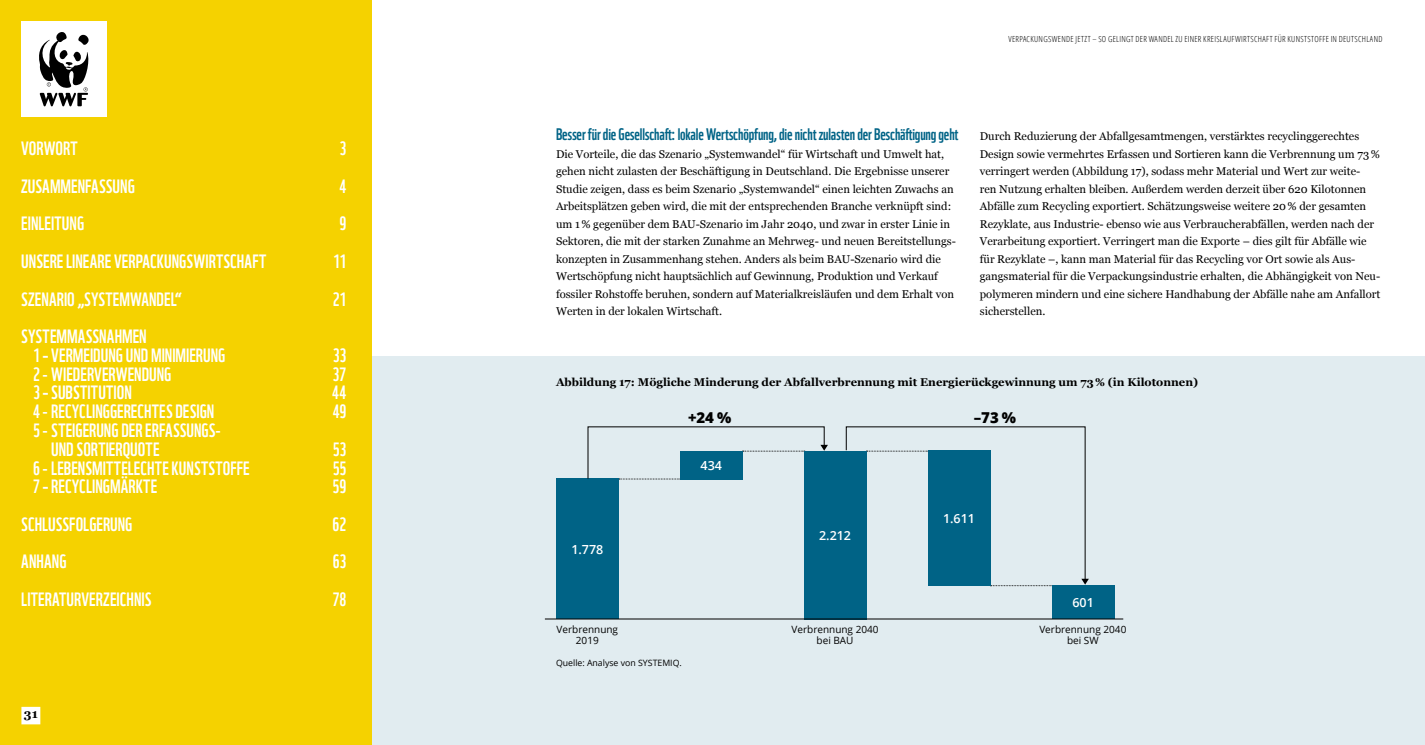
<style>
.page{position:relative;width:1425px;height:745px;background:#fff}
.page>*{position:absolute;margin:0;border:0;box-sizing:border-box;transform-origin:0 0}
.t1{font:18.75px/18.8px "WWF";letter-spacing:.005em;color:#fff}
.t2{font:16.25px "WWF";letter-spacing:-.01em;color:#006386}
.t3{font:800 15px "Open Sans";color:#000}
.t4{font:600 12.5px "Open Sans";color:#fff}
.t5{font:700 12.5px "Georgia";color:#000}
.t6{font:11.25px/17.5px "Georgia";color:#000}
.t7{font:700 11.25px "Georgia";color:#000}
.t8{font:10px/11.1px "Open Sans";color:#000;text-align:center}
.t9{font:8.75px "Open Sans";color:#000}
.t10{font:300 condensed 8.38px "Open Sans";letter-spacing:.035em;color:#000}
</style>
<div class="page">
<div style="left:0;top:0;width:372px;height:744px;background:#f5d200"></div>
<div style="left:372px;top:356px;width:1052px;height:388px;background:#e1ecf0"></div>
<div style="left:556px;top:478px;width:62px;height:140px;background:#006386"></div>
<div style="left:804px;top:450px;width:62px;height:169px;background:#006386"></div>
<div style="left:1052px;top:585px;width:62px;height:33px;background:#006386"></div>
<hr style="left:545px;top:618px;width:578px;height:1px;background:#000">
<div style="left:21px;top:21px;width:85px;height:96px;background:#fff"></div>
<svg style="left:39px;top:32px;width:50px;height:74px"></svg>
<div style="left:21px;top:706px;width:19px;height:18px;background:#fff"></div>
<svg style="left:845px;top:426px;width:243px;height:160px"></svg>
<svg style="left:587px;top:426px;width:241px;height:53px"></svg>
<h1 class="t1" style="left:21px;top:137px;width:58px">VORWORT</h1>
<h1 class="t1" style="left:339px;top:137px;width:8px">3</h1>
<h1 class="t1" style="left:21px;top:175px;width:115px">ZUSAMMENFASSUNG</h1>
<h1 class="t1" style="left:339px;top:175px;width:8px">4</h1>
<h1 class="t1" style="left:21px;top:212px;width:64px">EINLEITUNG</h1>
<h1 class="t1" style="left:339px;top:212px;width:8px">9</h1>
<h1 class="t1" style="left:21px;top:250px;width:246px">UNSERE LINEARE VERPACKUNGSWIRTSCHAFT</h1>
<h1 class="t1" style="left:333px;top:250px;width:15px">11</h1>
<h1 class="t1" style="left:21px;top:287px;width:162px">SZENARIO „SYSTEMWANDEL“</h1>
<h1 class="t1" style="left:333px;top:287px;width:15px">21</h1>
<h1 class="t1" style="left:33px;top:325px;width:194px;text-indent:-12px">SYSTEMMASSNAHMEN<br>1 – VERMEIDUNG UND MINIMIERUNG</h1>
<h1 class="t1" style="left:333px;top:344px;width:15px">33</h1>
<h1 class="t1" style="left:33px;top:362px;width:140px">2 - WIEDERVERWENDUNG</h1>
<h1 class="t1" style="left:332px;top:362px;width:15px">37</h1>
<h1 class="t1" style="left:33px;top:381px;width:100px">3 –SUBSTITUTION</h1>
<h1 class="t1" style="left:332px;top:381px;width:16px">44</h1>
<h1 class="t1" style="left:33px;top:400px;width:183px">4 - RECYCLINGGERECHTES DESIGN</h1>
<h1 class="t1" style="left:333px;top:400px;width:15px">49</h1>
<h1 class="t1" style="left:51px;top:419px;width:171px;text-indent:-18px">5 - STEIGERUNG DER ERFASSUNGS-<br>UND SORTIERQUOTE</h1>
<h1 class="t1" style="left:333px;top:437px;width:15px">53</h1>
<h1 class="t1" style="left:33px;top:456px;width:218px">6 - LEBENSMITTELECHTE KUNSTSTOFFE</h1>
<h1 class="t1" style="left:333px;top:456px;width:15px">55</h1>
<h1 class="t1" style="left:33px;top:475px;width:126px">7 – RECYCLINGMÄRKTE</h1>
<h1 class="t1" style="left:332px;top:475px;width:15px">59</h1>
<h1 class="t1" style="left:21px;top:512px;width:113px">SCHLUSSFOLGERUNG</h1>
<h1 class="t1" style="left:333px;top:512px;width:15px">62</h1>
<h1 class="t1" style="left:21px;top:550px;width:47px">ANHANG</h1>
<h1 class="t1" style="left:333px;top:550px;width:15px">63</h1>
<h1 class="t1" style="left:21px;top:587px;width:132px">LITERATURVERZEICHNIS</h1>
<h1 class="t1" style="left:333px;top:587px;width:15px">78</h1>
<p class="t5" style="left:24px;top:704px;width:15px">31</p>
<p class="t10" style="left:1008px;top:34px;width:375px">VERPACKUNGSWENDE JETZT – SO GELINGT DER WANDEL ZU EINER KREISLAUFWIRTSCHAFT FÜR KUNSTSTOFFE IN DEUTSCHLAND</p>
<h2 class="t2" style="left:556px;top:121px;width:404px">Besser für die Gesellschaft: lokale Wertschöpfung, die nicht zulasten der Beschäftigung geht</h2>
<p class="t6" style="left:556px;top:144px;width:401px">Die Vorteile, die das Szenario „Systemwandel“ für Wirtschaft und Umwelt hat, gehen nicht zulasten der Beschäftigung in Deutschland. Die Ergebnisse unserer Studie zeigen, dass es beim Szenario „Systemwandel“ einen leichten Zuwachs an Arbeitsplätzen geben wird, die mit der entsprechenden Branche verknüpft sind: um 1% gegenüber dem BAU-Szenario im Jahr 2040, und zwar in erster Linie in Sektoren, die mit der starken Zunahme an Mehrweg- und neuen Bereitstellungs&shy;konzepten in Zusammenhang stehen. Anders als beim BAU-Szenario wird die Wertschöpfung nicht hauptsächlich auf Gewinnung, Produktion und Verkauf fossiler Rohstoffe beruhen, sondern auf Materialkreisläufen und dem Erhalt von Werten in der lokalen Wirtschaft.</p>
<p class="t6" style="left:979px;top:127px;width:402px">Durch Reduzierung der Abfallgesamtmengen, verstärktes recyclinggerechtes Design sowie vermehrtes Erfassen und Sortieren kann die Verbrennung um 73% verringert werden (Abbildung 17), sodass mehr Material und Wert zur weite-<br>ren Nutzung erhalten bleiben. Außerdem werden derzeit über 620 Kilotonnen Abfälle zum Recycling exportiert. Schätzungsweise weitere 20% der gesamten Rezyklate, aus Industrie- ebenso wie aus Verbraucherabfällen, werden nach der Verarbeitung exportiert. Verringert man die Exporte – dies gilt für Abfälle wie für Rezyklate –, kann man Material für das Recycling vor Ort sowie als Aus&shy;gangsmaterial für die Verpackungsindustrie erhalten, die Abhängigkeit von Neu&shy;polymeren mindern und eine sichere Handhabung der Abfälle nahe am Anfallort sicherstellen.</p>
<p class="t7" style="left:556px;top:373px;width:643px">Abbildung 17: Mögliche Minderung der Abfallverbrennung mit Energierückgewinnung um 73% (in Kilotonnen)</p>
<h3 class="t3" style="left:688px;top:406px;width:45px">+24 %</h3>
<h3 class="t3" style="left:973px;top:406px;width:44px">–73 %</h3>
<p class="t4" style="left:571px;top:540px;width:33px">1.778</p>
<p class="t4" style="left:700px;top:456px;width:23px">434</p>
<p class="t4" style="left:819px;top:526px;width:33px">2.212</p>
<p class="t4" style="left:943px;top:510px;width:33px">1.611</p>
<p class="t4" style="left:1072px;top:593px;width:23px">601</p>
<p class="t8" style="left:556px;top:623px;width:63px">Verbrennung<br>2019</p>
<p class="t8" style="left:791px;top:623px;width:88px">Verbrennung 2040 bei BAU</p>
<p class="t8" style="left:1039px;top:623px;width:88px">Verbrennung 2040 bei SW</p>
<p class="t9" style="left:556px;top:656px;width:127px">Quelle: Analyse von SYSTEMIQ.</p>
</div>
